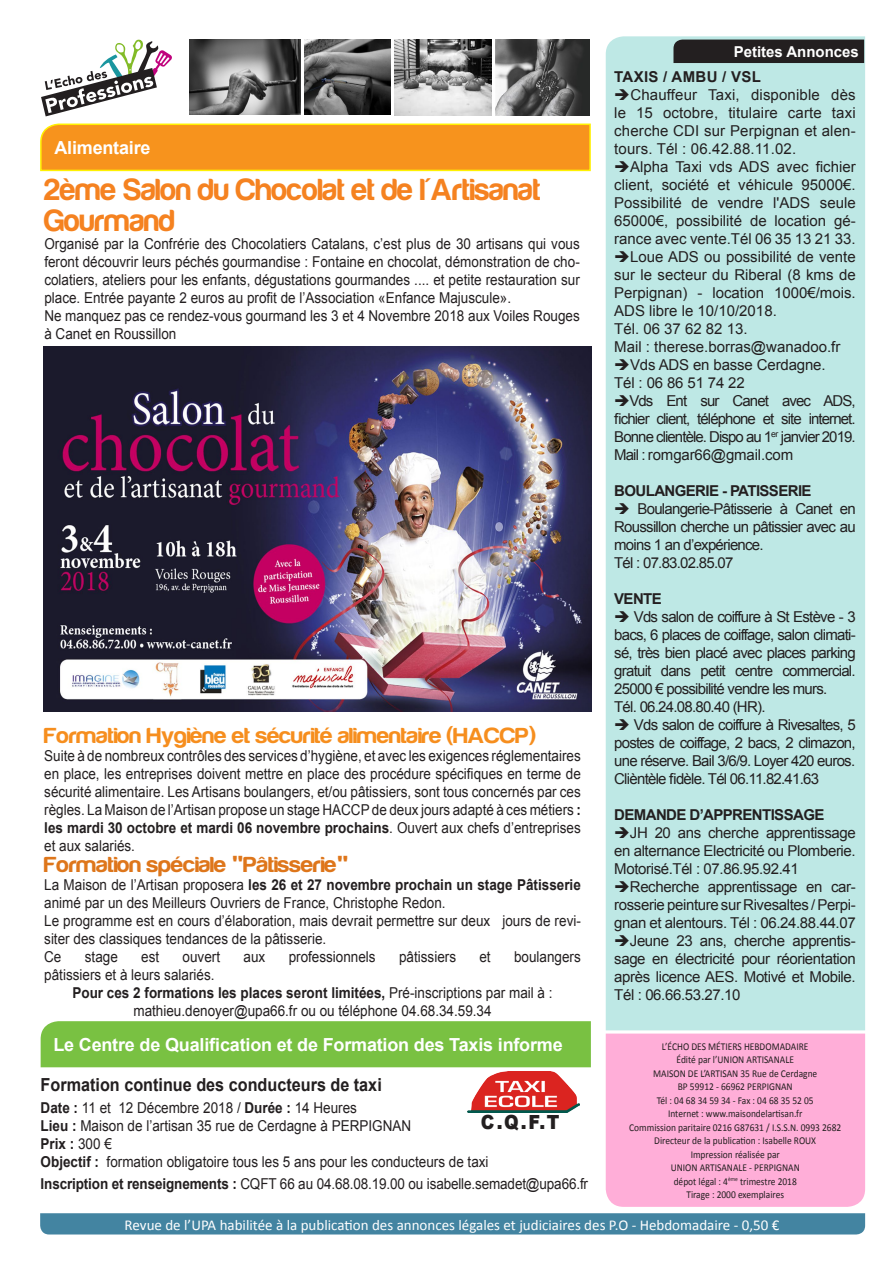
<style>
.page{position:relative;width:893px;height:1263px;background:#fff}
.page>*{position:absolute;margin:0;border:0;box-sizing:border-box;transform-origin:0 0}
.Titre_Article{font:700 31.5px/31.5px "Harabara";color:#f58220}
.Sous_Titre_Article{font:700 22.5px "Harabara";color:#f68e1e;scale:1.1 1}
.Sous_Titre_Article-2{font:700 22.5px "Harabara";color:#de761b;scale:1.1 1}
.Titre_Article-2{font:900 19.5px "Arial";color:#231f20;scale:.9 1}
.t1{font:700 18px "Arial";letter-spacing:-.01em;color:#fff}
.Titre_Article-3{font:700 18px "Arial";color:#231f20;scale:.9 1}
.Texte_Article{font:15px/18px "Arial";color:#231f20;scale:.9 1}
.Petites_Annonces_Tex{font:15px/18px "Arial";letter-spacing:-.025em;color:#231f20;text-align:justify}
.Titre_Article-4{font:15px "Arial";color:#231f20;scale:.9 1}
.t2{font:15px "Calibri";color:#fff}
.Petites_Annonces_Tex-2{font:15px "Arial";letter-spacing:-.05em;color:#231f20}
.Petites_Annonces_Tex-3{font:700 15px "Arial";letter-spacing:-.04em;color:#231f20}
.Petites_Annonces_Tex-4{font:15px "Arial";color:#231f20}
.t3{font:700 15px "Arial";color:#fff}
.Petites_Annonces_Tex-5{font:700 15px "Arial";letter-spacing:.02em;color:#231f20}
.Titre_Article-5{font:700 15px "Arial";color:#231f20;scale:.9 1}
.t4{font:10.5px "Calibri";color:#231f20;scale:.9 1}
.s1{font-weight:700}
.s2{font-family:"Arial"}
.s3{font-weight:400}
</style>
<div class="page">
<div style="left:606px;top:1033px;width:259px;height:174px;background:#ffaed8"></div>
<div style="left:40px;top:1213px;width:825px;height:21px;background:#4384a1"></div>
<svg style="left:41px;top:39px;width:149px;height:78px"></svg>
<img style="left:496px;top:40px;width:94px;height:75px">
<img style="left:395px;top:40px;width:97px;height:75px">
<img style="left:304px;top:40px;width:87px;height:74px">
<img style="left:189px;top:40px;width:111px;height:74px">
<div style="left:41px;top:1021px;width:550px;height:46px;background:#79c142"></div>
<img style="left:468px;top:1071px;width:112px;height:41px">
<div style="left:606px;top:36px;width:259px;height:994px;background:#bee8e5"></div>
<div style="left:673px;top:40px;width:191px;height:23px;background:#231f20"></div>
<svg style="left:40px;top:123px;width:551px;height:49px;background:#f79c22"></svg>
<img style="left:43px;top:346px;width:548px;height:366px">
<p class="t1" style="left:54px;top:136px;width:98px">Alimentaire</p>
<p class="Titre_Article" style="left:44px;top:174px;width:497px">2ème Salon du Chocolat et de l'Artisanat<br>Gourmand</p>
<p class="Texte_Article" style="left:44px;top:235px;width:596px;text-align:justify">Organisé par la Confrérie des Chocolatiers Catalans, c’est plus de 30 artisans qui vous feront découvrir leurs péchés gourmandise : Fontaine en chocolat, démonstration de cho&shy;colatiers, ateliers pour les enfants, dégustations gourmandes .... et petite restauration sur place. Entrée payante 2 euros au profit de l’Association «Enfance Majuscule».</p>
<p class="Texte_Article" style="left:44px;top:307px;width:596px">Ne manquez pas ce rendez-vous gourmand les 3 et 4 Novembre 2018 aux Voiles Rouges à Canet en Roussillon</p>
<p class="Sous_Titre_Article" style="left:44px;top:723px;width:448px">Formation Hygiène et sécurité alimentaire (HACCP)</p>
<p class="Texte_Article" style="left:44px;top:746px;width:598px;text-align:justify">Suite à de nombreux contrôles des services d’hygiène, et avec les exigences réglementaires en place, les entreprises doivent mettre en place des procédure spécifiques en terme de sécurité alimentaire. Les Artisans boulangers, et/ou pâtissiers, sont tous concernés par ces règles. La Maison de l’Artisan propose un stage HACCP de deux jours adapté à ces métiers <span class="s1">: les mardi 30 octobre et mardi 06 novembre prochains</span>. Ouvert aux chefs d’entreprises et aux salariés.</p>
<p class="Sous_Titre_Article-2" style="left:44px;top:852px;width:278px">Formation spéciale <span class="s2">"</span>Pâtisserie<span class="s2">"</span></p>
<p class="Texte_Article" style="left:44px;top:875px;width:598px">La Maison de l’Artisan proposera <span class="s1">les 26 et 27 novembre prochain un stage Pâtisserie </span>animé par un des Meilleurs Ouvriers de France, Christophe Redon.</p>
<p class="Texte_Article" style="left:44px;top:911px;width:598px">Le programme est en cours d’élaboration, mais devrait permettre sur deux jours de revi&shy;siter des classiques tendances de la pâtisserie.</p>
<p class="Texte_Article" style="left:44px;top:947px;width:21px">Ce</p>
<p class="Texte_Article" style="left:85px;top:947px;width:38px">stage</p>
<p class="Texte_Article" style="left:141px;top:947px;width:22px">est</p>
<p class="Texte_Article" style="left:183px;top:947px;width:43px">ouvert</p>
<p class="Texte_Article" style="left:244px;top:947px;width:26px">aux</p>
<p class="Texte_Article" style="left:289px;top:947px;width:98px">professionnels</p>
<p class="Texte_Article" style="left:399px;top:947px;width:65px">pâtissiers</p>
<p class="Texte_Article" style="left:479px;top:947px;width:14px">et</p>
<p class="Texte_Article" style="left:514px;top:947px;width:76px">boulangers</p>
<p class="Texte_Article" style="left:44px;top:965px;width:191px">pâtissiers et à leurs salariés.</p>
<p class="Texte_Article" style="left:72px;top:983px;width:535px;text-align:center"><span class="s1">Pour ces 2 formations les places seront limitées,</span> Pré-inscriptions par mail à : mathieu.denoyer@upa66.fr ou ou téléphone 04.68.34.59.34</p>
<p class="t3" style="left:734px;top:41px;width:127px">Petites Annonces</p>
<p class="Petites_Annonces_Tex-5" style="left:614px;top:67px;width:148px">TAXIS / AMBU / VSL</p>
<p class="Petites_Annonces_Tex" style="left:614px;top:86px;width:243px">➔Chauffeur Taxi, disponible dès le 15 octobre, titulaire carte taxi cherche CDI sur Perpignan et alen&shy;tours. Tél : 06.42.88.11.02.</p>
<p class="Petites_Annonces_Tex" style="left:614px;top:158px;width:243px">➔Alpha Taxi vds ADS avec fichier client, société et véhicule 95000€.<br>Possibilité de vendre l'ADS seule 65000€, possibilité de location gé&shy;rance avec vente.Tél 06 35 13 21 33.</p>
<p class="Petites_Annonces_Tex" style="left:614px;top:248px;width:243px">➔Loue ADS ou possibilité de vente sur le secteur du Riberal (8 kms de Perpignan) - location 1000€/mois.<br>ADS libre le 10/10/2018.</p>
<p class="Petites_Annonces_Tex-4" style="left:614px;top:319px;width:135px">Tél. 06 37 62 82 13.</p>
<p class="Petites_Annonces_Tex-4" style="left:614px;top:337px;width:228px">Mail : therese.borras@wanadoo.fr</p>
<p class="Petites_Annonces_Tex" style="left:614px;top:356px;width:213px">➔Vds ADS en basse Cerdagne.</p>
<p class="Petites_Annonces_Tex" style="left:614px;top:374px;width:132px">Tél : 06 86 51 74 22</p>
<p class="Petites_Annonces_Tex" style="left:614px;top:392px;width:243px">➔Vds Ent sur Canet avec ADS, fichier client, téléphone et site internet.<br>Bonne clientèle. Dispo au 1<sup>er</sup> janvier 2019.<br>Mail : romgar66@gmail.com</p>
<p class="Petites_Annonces_Tex-3" style="left:614px;top:481px;width:199px">BOULANGERIE - PATISSERIE</p>
<p class="Petites_Annonces_Tex" style="left:614px;top:500px;width:243px">➔ Boulangerie-Pâtisserie à Canet en Roussillon cherche un pâtissier avec au moins 1 an d’expérience.</p>
<p class="Petites_Annonces_Tex-2" style="left:614px;top:553px;width:121px">Tél : 07.83.02.85.07</p>
<p class="Petites_Annonces_Tex-3" style="left:614px;top:589px;width:49px">VENTE</p>
<p class="Petites_Annonces_Tex" style="left:614px;top:608px;width:243px">➔ Vds salon de coiffure à St Estève - 3 bacs, 6 places de coiffage, salon climati&shy;sé, très bien placé avec places parking gratuit dans petit centre commercial.<br>25000 € possibilité vendre les murs.</p>
<p class="Petites_Annonces_Tex-2" style="left:614px;top:697px;width:153px">Tél. 06.24.08.80.40 (HR).</p>
<p class="Petites_Annonces_Tex" style="left:614px;top:716px;width:243px">➔ Vds salon de coiffure à Rivesaltes, 5 postes de coiffage, 2 bacs, 2 climazon, une réserve. Bail 3/6/9. Loyer 420 euros.</p>
<p class="Petites_Annonces_Tex-2" style="left:614px;top:769px;width:206px">Clièntèle fidèle. Tél 06.11.82.41.63</p>
<p class="Petites_Annonces_Tex-3" style="left:614px;top:805px;width:212px">DEMANDE D’APPRENTISSAGE</p>
<p class="Petites_Annonces_Tex" style="left:614px;top:824px;width:243px">➔JH 20 ans cherche apprentissage en alternance Electricité ou Plomberie.<br>Motorisé.Tél : 07.86.95.92.41</p>
<p class="Petites_Annonces_Tex" style="left:614px;top:878px;width:243px">➔Recherche apprentissage en car&shy;rosserie peinture sur Rivesaltes / Perpi&shy;gnan et alentours. Tél : 06.24.88.44.07</p>
<p class="Petites_Annonces_Tex" style="left:614px;top:932px;width:243px">➔Jeune 23 ans, cherche apprentis&shy;sage en électricité pour réorientation après licence AES. Motivé et Mobile.<br>Tél : 06.66.53.27.10</p>
<p class="t1" style="left:53px;top:1032px;width:511px">Le Centre de Qualification et de Formation des Taxis informe</p>
<p class="Titre_Article-3" style="left:41px;top:1072px;width:381px">Formation continue des conducteurs de taxi</p>
<p class="Titre_Article-4" style="left:41px;top:1098px;width:353px"><span class="s1">Date :</span> 11 et 12 Décembre 2018 / <span class="s1">Durée :</span> 14 Heures</p>
<p class="Titre_Article-4" style="left:41px;top:1116px;width:413px"><span class="s1">Lieu :</span> Maison de l’artisan 35 rue de Cerdagne à PERPIGNAN</p>
<p class="Titre_Article-5" style="left:41px;top:1134px;width:81px">Prix : <span class="s3">300 €</span></p>
<p class="Titre_Article-4" style="left:41px;top:1152px;width:499px"><span class="s1">Objectif :</span> formation obligatoire tous les 5 ans pour les conducteurs de taxi</p>
<p class="Titre_Article-4" style="left:41px;top:1174px;width:610px"><span class="s1">Inscription et renseignements :</span> CQFT 66 au 04.68.08.19.00 ou isabelle.semadet@upa66.fr</p>
<p class="t4" style="left:662px;top:1040px;width:164px">L’ÉCHO DES MÉTIERS HEBDOMADAIRE</p>
<p class="t4" style="left:676px;top:1053px;width:132px">Édité par l’UNION ARTISANALE</p>
<p class="t4" style="left:653px;top:1067px;width:184px">MAISON DE L’ARTISAN 35 Rue de Cerdagne</p>
<p class="t4" style="left:678px;top:1080px;width:129px">BP 59912 - 66962 PERPIGNAN</p>
<p class="t4" style="left:657px;top:1094px;width:176px">Tél : 04 68 34 59 34 - Fax : 04 68 35 52 05</p>
<p class="t4" style="left:668px;top:1107px;width:151px">Internet : www.maisondelartisan.fr</p>
<p class="t4" style="left:629px;top:1121px;width:237px">Commission paritaire 0216 G87631 / I.S.S.N. 0993 2682</p>
<p class="t4" style="left:654px;top:1134px;width:181px">Directeur de la publication : Isabelle ROUX</p>
<p class="t4" style="left:691px;top:1148px;width:101px">Impression réalisée par</p>
<p class="t4" style="left:671px;top:1161px;width:145px">UNION ARTISANALE - PERPIGNAN</p>
<p class="t4" style="left:674px;top:1175px;width:138px">dépot légal : 4<sup>ème</sup> trimestre 2018</p>
<p class="t4" style="left:686px;top:1188px;width:110px">Tirage : 2000 exemplaires</p>
<p class="t2" style="left:125px;top:1215px;width:656px">Revue de l’UPA habilitée à la publication des annonces légales et judiciaires des P.O - Hebdomadaire - 0,50 €</p>
<p class="Titre_Article-2" style="left:481px;top:1108px;width:89px">C.Q.F.T</p>
</div>
